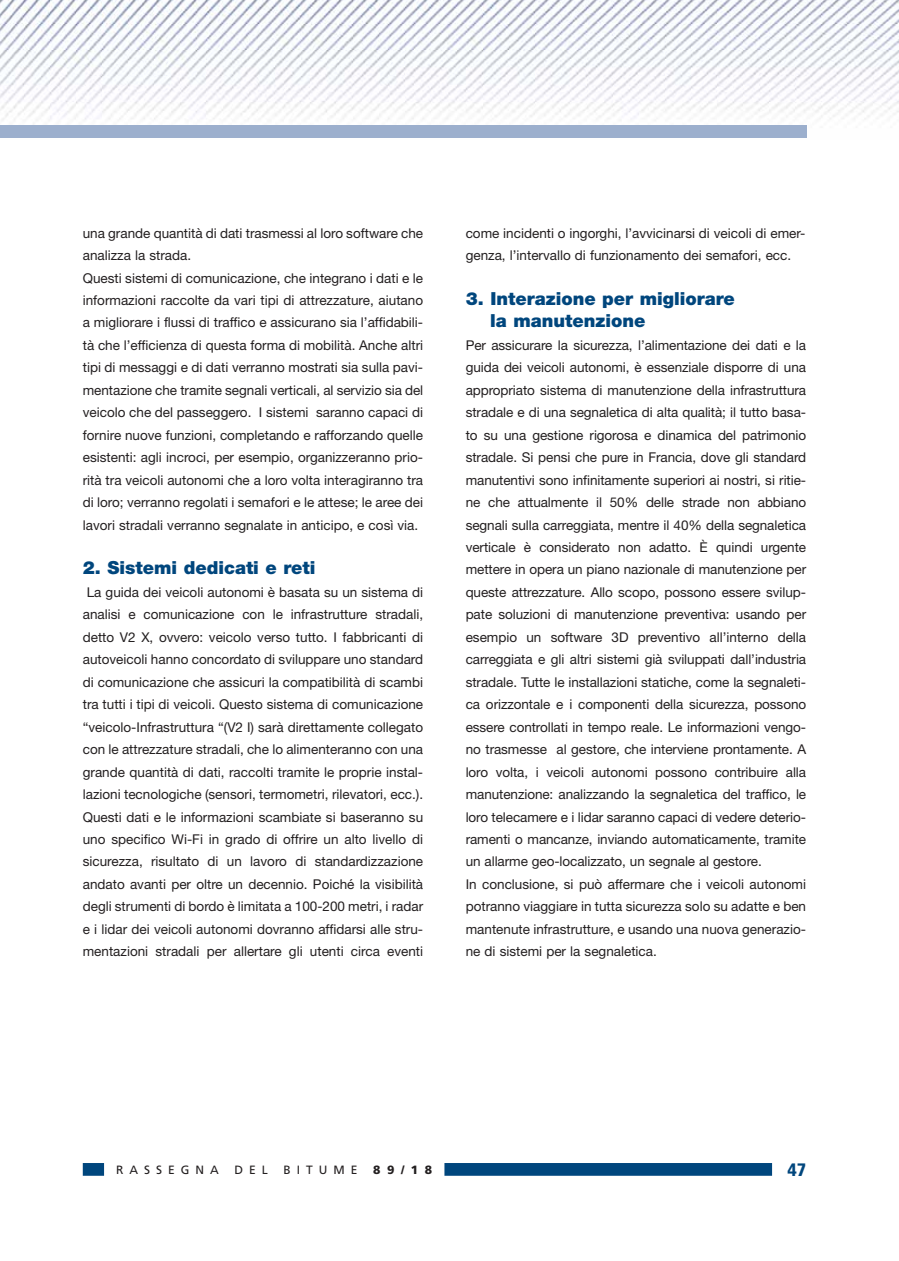
<style>
.page{position:relative;width:899px;height:1261px;background:#fff}
.page>*{position:absolute;margin:0;border:0;box-sizing:border-box;transform-origin:0 0}
.t1{font:900 18px/22.5px "Helvetica Neue";color:#00467d}
.t2{font:900 condensed 18px "Frutiger";color:#00467d}
.t3{font:13.5px/22.5px "Helvetica Neue";letter-spacing:-.005em;color:#231f20}
.t4{font:12px "Frutiger";letter-spacing:.5em;color:#231f20}
.t5{font:900 12px "Frutiger";color:#231f20}
</style>
<div class="page">
<svg style="left:83px;top:1163px;width:689px;height:12px"></svg>
<img style="left:0;top:0;width:898px;height:138px">
<div style="left:0;top:125px;width:806px;height:13px;background:#9cafcd"></div>
<p class="t3" style="left:83px;top:223px;width:342px">una grande quantità di dati trasmessi al loro software che analizza la strada.<br>Questi sistemi di comunicazione, che integrano i dati e le informazioni raccolte da vari tipi di attrezzature, aiutano a migliorare i flussi di traffico e assicurano sia l’affidabili&shy;tà che l’efficienza di questa forma di mobilità. Anche altri tipi di messaggi e di dati verranno mostrati sia sulla pavi&shy;mentazione che tramite segnali verticali, al servizio sia del veicolo che del passeggero. I sistemi saranno capaci di fornire nuove funzioni, completando e rafforzando quelle esistenti: agli incroci, per esempio, organizzeranno prio&shy;rità tra veicoli autonomi che a loro volta interagiranno tra di loro; verranno regolati i semafori e le attese; le aree dei lavori stradali verranno segnalate in anticipo, e così via.</p>
<h1 class="t1" style="left:83px;top:559px;width:234px">2. Sistemi dedicati e reti</h1>
<p class="t3" style="left:83px;top:582px;width:342px;text-align:justify">La guida dei veicoli autonomi è basata su un sistema di analisi e comunicazione con le infrastrutture stradali, detto V2 X, ovvero: veicolo verso tutto. I fabbricanti di autoveicoli hanno concordato di sviluppare uno standard di comunicazione che assicuri la compatibilità di scambi tra tutti i tipi di veicoli. Questo sistema di comunicazione “veicolo-Infrastruttura “(V2 I) sarà direttamente collegato con le attrezzature stradali, che lo alimenteranno con una grande quantità di dati, raccolti tramite le proprie instal&shy;lazioni tecnologiche (sensori, termometri, rilevatori, ecc.).<br>Questi dati e le informazioni scambiate si baseranno su uno specifico Wi-Fi in grado di offrire un alto livello di sicurezza, risultato di un lavoro di standardizzazione andato avanti per oltre un decennio. Poiché la visibilità degli strumenti di bordo è limitata a 100-200 metri, i radar e i lidar dei veicoli autonomi dovranno affidarsi alle stru&shy;mentazioni stradali per allertare gli utenti circa eventi</p>
<p class="t3" style="left:465px;top:223px;width:341px">come incidenti o ingorghi, l’avvicinarsi di veicoli di emer&shy;genza, l’intervallo di funzionamento dei semafori, ecc.</p>
<h1 class="t1" style="left:490px;top:289px;width:246px;text-indent:-25px">3. Interazione per migliorare la manutenzione</h1>
<p class="t3" style="left:465px;top:335px;width:342px">Per assicurare la sicurezza, l’alimentazione dei dati e la guida dei veicoli autonomi, è essenziale disporre di una appropriato sistema di manutenzione della infrastruttura stradale e di una segnaletica di alta qualità; il tutto basa&shy;to su una gestione rigorosa e dinamica del patrimonio stradale. Si pensi che pure in Francia, dove gli standard manutentivi sono infinitamente superiori ai nostri, si ritie&shy;ne che attualmente il 50% delle strade non abbiano segnali sulla carreggiata, mentre il 40% della segnaletica verticale è considerato non adatto. È quindi urgente mettere in opera un piano nazionale di manutenzione per queste attrezzature. Allo scopo, possono essere svilup&shy;pate soluzioni di manutenzione preventiva: usando per esempio un software 3D preventivo all’interno della carreggiata e gli altri sistemi già sviluppati dall’industria stradale. Tutte le installazioni statiche, come la segnaleti&shy;ca orizzontale e i componenti della sicurezza, possono essere controllati in tempo reale. Le informazioni vengo&shy;no trasmesse al gestore, che interviene prontamente. A loro volta, i veicoli autonomi possono contribuire alla manutenzione: analizzando la segnaletica del traffico, le loro telecamere e i lidar saranno capaci di vedere deterio&shy;ramenti o mancanze, inviando automaticamente, tramite un allarme geo-localizzato, un segnale al gestore.<br>In conclusione, si può affermare che i veicoli autonomi potranno viaggiare in tutta sicurezza solo su adatte e ben mantenute infrastrutture, e usando una nuova generazio&shy;ne di sistemi per la segnaletica.</p>
<p class="t4" style="left:116px;top:1162px;width:104px">RASSEGNA</p>
<p class="t4" style="left:234px;top:1162px;width:35px">DEL</p>
<p class="t4" style="left:283px;top:1162px;width:75px">BITUME</p>
<p class="t5" style="left:373px;top:1162px;width:61px">89/18</p>
<h1 class="t2" style="left:787px;top:1160px;width:20px">47</h1>
</div>
